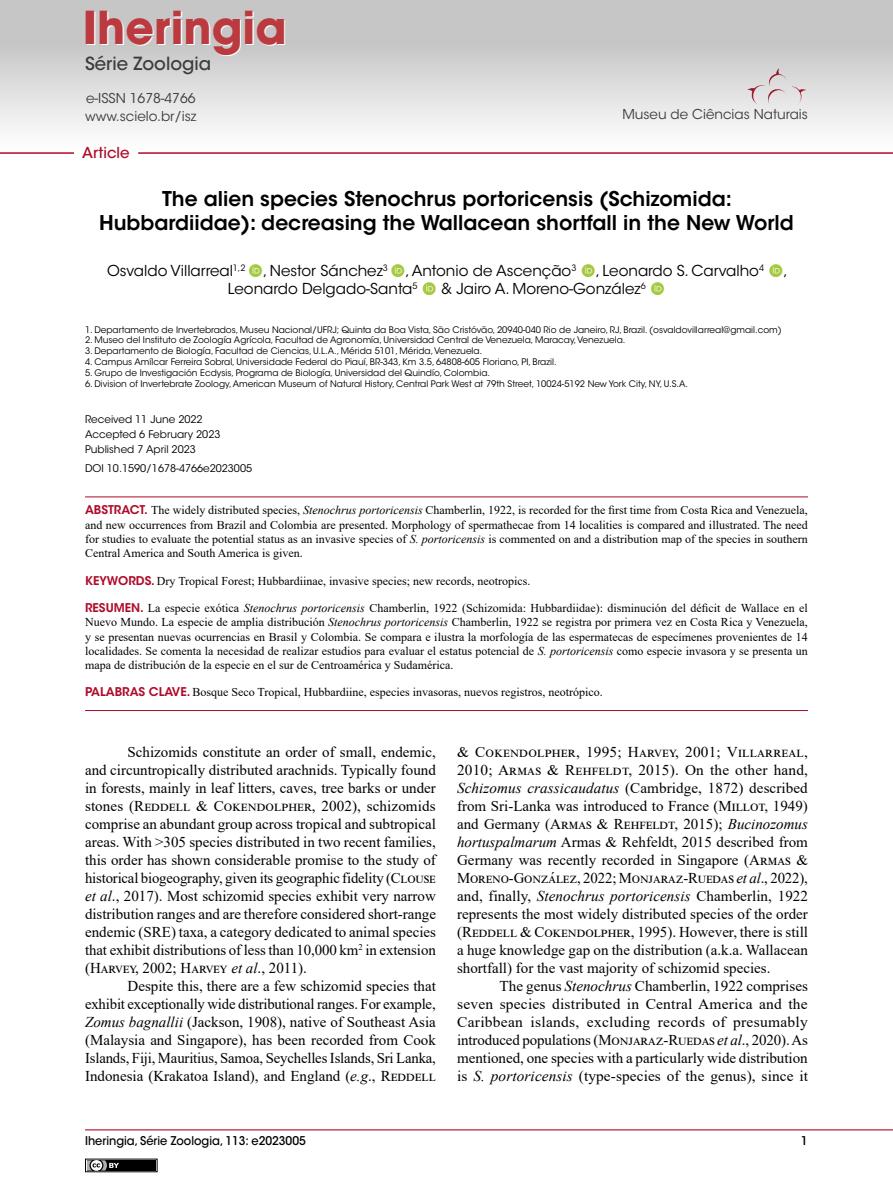
<style>
.page{position:relative;width:893px;height:1191px;background:#fff}
.page>*{position:absolute;margin:0;border:0;box-sizing:border-box;transform-origin:0 0}
.t1{font:700 45px "ITC Avant Garde Std";color:#ba3a3f}
.t2{font:600 20.25px/24px "ITC Avant Garde Std";color:#000;text-align:center}
.t3{font:500 18px "ITC Avant Garde Std";color:#3c3c3b}
.t4{font:15px/18px "Times New Roman";color:#000;text-align:justify}
.t5{font:15px "ITC Avant Garde Std";color:#000}
.t6{font:500 15px "ITC Avant Garde Std";color:#ae0b29}
.t7{font:13.5px "ITC Avant Garde Std";color:#3c3c3b}
.t8{font:12px/14.4px "Times New Roman";color:#000;text-align:justify}
.t9{font:500 12px "ITC Avant Garde Std";color:#000;scale:.95 1}
.t10{font:500 12px "ITC Avant Garde Std";color:#000}
.t11{font:10.5px/15px "ITC Avant Garde Std";color:#000}
.t12{font:9px "ITC Avant Garde Std";color:#000}
.s1{font-family:"ITC Avant Garde Std";font-weight:600;color:#ae0b29}
.s2{font-style:italic}
</style>
<div class="page">
<hr style="left:85px;top:1129px;width:808px;height:1px;background:#ae0b29">
<div style="left:85px;top:1158px;width:73px;height:14px;border:1px solid #000"></div>
<div style="left:87px;top:1160px;width:69px;height:10px;background:#000"></div>
<svg style="left:87px;top:1160px;width:32px;height:10px"></svg>
<div style="left:0;top:0;width:893px;height:151px;background:linear-gradient(to bottom,#bababa,#fbfbfb)"></div>
<img style="left:747px;top:67px;width:61px;height:38px">
<hr style="left:0;top:152px;width:74px;height:2px;background:#ae0b29">
<hr style="left:138px;top:152px;width:755px;height:2px;background:#ae0b29">
<hr style="left:85px;top:496px;width:723px;height:1px;background:#ae0b29">
<hr style="left:85px;top:710px;width:723px;height:1px;background:#ae0b29">
<h1 class="t1" style="left:83px;top:-2px;width:205px">Iheringia</h1>
<p class="t3" style="left:85px;top:52px;width:128px">Série Zoologia</p>
<p class="t7" style="left:85px;top:107px;width:113px">www.scielo.br/isz</p>
<p class="t7" style="left:622px;top:106px;width:187px">Museu de Ciências Naturais</p>
<p class="t7" style="left:86px;top:90px;width:111px">e-ISSN 1678-4766</p>
<p class="t6" style="left:82px;top:143px;width:49px">Article</p>
<h2 class="t2" style="left:99px;top:187px;width:696px">The alien species Stenochrus portoricensis (Schizomida:<br>Hubbardiidae): decreasing the Wallacean shortfall in the New World</h2>
<p class="t5" style="left:107px;top:261px;width:471px">Osvaldo Villarreal<sup>1,2</sup> , Nestor Sánchez<sup>3</sup> , Antonio de Ascenção<sup>3</sup></p>
<p class="t5" style="left:596px;top:261px;width:170px">, Leonardo S. Carvalho<sup>4</sup></p>
<p class="t5" style="left:783px;top:261px;width:6px">,</p>
<p class="t5" style="left:228px;top:279px;width:191px">Leonardo Delgado-Santa<sup>5</sup></p>
<p class="t5" style="left:441px;top:279px;width:206px">&amp; Jairo A. Moreno-González<sup>6</sup></p>
<p class="t12" style="left:85px;top:324px;width:698px">1. Departamento de Invertebrados, Museu Nacional/UFRJ; Quinta da Boa Vista, São Cristóvão, 20940-040 Rio de Janeiro, RJ, Brazil. (osvaldovillarreal@gmail.com)</p>
<p class="t12" style="left:85px;top:334px;width:542px">2. Museo del Instituto de Zoología Agrícola, Facultad de Agronomía, Universidad Central de Venezuela, Maracay, Venezuela.</p>
<p class="t12" style="left:85px;top:345px;width:399px">3. Departamento de Biología, Facultad de Ciencias, U.L.A., Mérida 5101, Mérida, Venezuela.</p>
<p class="t12" style="left:85px;top:356px;width:473px">4. Campus Amílcar Ferreira Sobral, Universidade Federal do Piauí, BR-343, Km 3.5, 64808-605 Floriano, PI, Brazil.</p>
<p class="t12" style="left:85px;top:367px;width:407px">5. Grupo de Investigación Ecdysis, Programa de Biología, Universidad del Quindío, Colombia.</p>
<p class="t12" style="left:85px;top:378px;width:604px">6. Division of Invertebrate Zoology, American Museum of Natural History, Central Park West at 79th Street, 10024-5192 New York City, NY, U.S.A.</p>
<p class="t11" style="left:85px;top:411px;width:137px">Received 11 June 2022<br>Accepted 6 February 2023<br>Published 7 April 2023</p>
<p class="t11" style="left:85px;top:461px;width:169px">DOI 10.1590/1678-4766e2023005</p>
<p class="t8" style="left:85px;top:502px;width:724px"><span class="s1">ABSTRACT.</span> The widely distributed species, <span class="s2">Stenochrus portoricensis</span> Chamberlin, 1922, is recorded for the first time from Costa Rica and Venezuela, and new occurrences from Brazil and Colombia are presented. Morphology of spermathecae from 14 localities is compared and illustrated. The need for studies to evaluate the potential status as an invasive species of <span class="s2">S. portoricensis</span> is commented on and a distribution map of the species in southern Central America and South America is given.</p>
<p class="t8" style="left:85px;top:573px;width:447px"><span class="s1">KEYWORDS.</span> Dry Tropical Forest; Hubbardiinae, invasive species; new records, neotropics.</p>
<p class="t8" style="left:85px;top:600px;width:724px"><span class="s1">RESUMEN.</span> La especie exótica <span class="s2">Stenochrus portoricensis</span> Chamberlin, 1922 (Schizomida: Hubbardiidae): disminución del déficit de Wallace en el Nuevo Mundo. La especie de amplia distribución <span class="s2">Stenochrus portoricensis</span> Chamberlin, 1922 se registra por primera vez en Costa Rica y Venezuela, y se presentan nuevas ocurrencias en Brasil y Colombia. Se compara e ilustra la morfología de las espermatecas de especímenes provenientes de 14 localidades. Se comenta la necesidad de realizar estudios para evaluar el estatus potencial de <span class="s2">S. portoricensis</span> como especie invasora y se presenta un mapa de distribución de la especie en el sur de Centroamérica y Sudamérica.</p>
<p class="t8" style="left:85px;top:685px;width:519px"><span class="s1">PALABRAS CLAVE.</span> Bosque Seco Tropical, Hubbardiine, especies invasoras, nuevos registros, neotrópico.</p>
<p class="t4" style="left:85px;top:742px;width:353px;text-indent:43px">Schizomids constitute an order of small, endemic, and circuntropically distributed arachnids. Typically found in forests, mainly in leaf litters, caves, tree barks or under stones (Reddell &amp; Cokendolpher, 2002), schizomids comprise an abundant group across tropical and subtropical areas. With &gt;305 species distributed in two recent families, this order has shown considerable promise to the study of historical biogeography, given its geographic fidelity (Clouse <span class="s2">et al</span>., 2017). Most schizomid species exhibit very narrow distribution ranges and are therefore considered short-range endemic (SRE) taxa, a category dedicated to animal species that exhibit distributions of less than 10,000 km<sup>2</sup> in extension (Harvey, 2002; Harvey <span class="s2">et al</span>., 2011).</p>
<p class="t4" style="left:85px;top:976px;width:352px;text-indent:43px">Despite this, there are a few schizomid species that exhibit exceptionally wide distributional ranges. For example, <span class="s2">Zomus bagnallii</span> (Jackson, 1908), native of Southeast Asia (Malaysia and Singapore), has been recorded from Cook Islands, Fiji, Mauritius, Samoa, Seychelles Islands, Sri Lanka, Indonesia (Krakatoa Island), and England (<span class="s2">e.g</span>., Reddell</p>
<p class="t4" style="left:457px;top:742px;width:352px">&amp; Cokendolpher, 1995; Harvey, 2001; Villarreal, 2010; Armas &amp; Rehfeldt, 2015). On the other hand, <span class="s2">Schizomus crassicaudatus</span> (Cambridge, 1872) described from Sri-Lanka was introduced to France (Millot, 1949) and Germany (Armas &amp; Rehfeldt, 2015); <span class="s2">Bucinozomus hortuspalmarum</span> Armas &amp; Rehfeldt, 2015 described from Germany was recently recorded in Singapore (Armas &amp; Moreno-González, 2022; Monjaraz-Ruedas <span class="s2">et al</span>., 2022), and, finally, <span class="s2">Stenochrus portoricensis</span> Chamberlin, 1922 represents the most widely distributed species of the order (Reddell &amp; Cokendolpher, 1995). However, there is still a huge knowledge gap on the distribution (a.k.a. Wallacean shortfall) for the vast majority of schizomid species.</p>
<p class="t4" style="left:457px;top:976px;width:352px;text-indent:43px">The genus <span class="s2">Stenochrus</span> Chamberlin, 1922 comprises seven species distributed in Central America and the Caribbean islands, excluding records of presumably introduced populations (Monjaraz-Ruedas <span class="s2">et al</span>., 2020). As mentioned, one species with a particularly wide distribution is <span class="s2">S. portoricensis</span> (type-species of the genus), since it</p>
<p class="t9" style="left:85px;top:1133px;width:234px">Iheringia, Série Zoologia, 113: e2023005</p>
<p class="t10" style="left:801px;top:1132px;width:9px">1</p>
</div>
